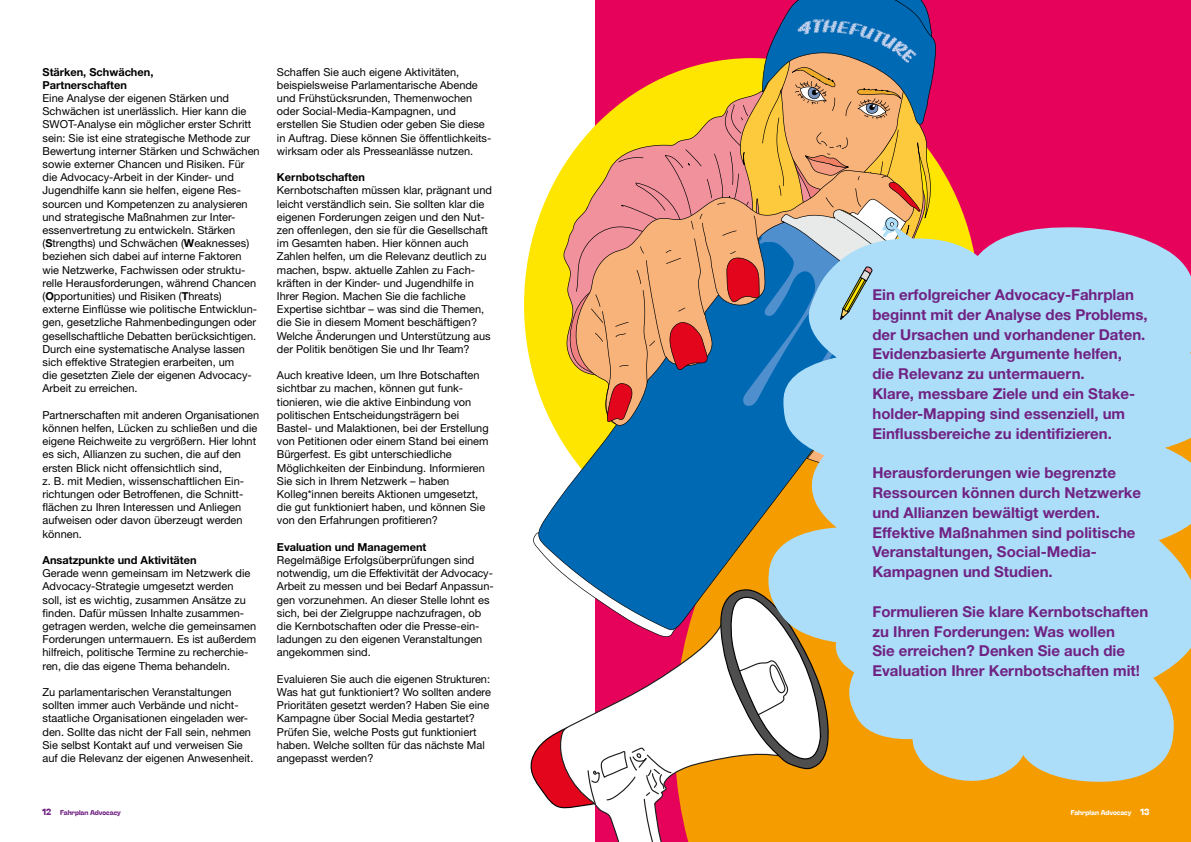
<style>
.page{position:relative;width:1191px;height:842px;background:#fff}
.page>*{position:absolute;margin:0;border:0;box-sizing:border-box;transform-origin:0 0}
.t1{font:700 15px/19.8px "Helvetica Neue LT Pro";color:#702283}
.t2{font:11px/13.2px "Helvetica Neue LT Pro";color:#000}
.t3{font:700 11px/13.2px "Helvetica Neue LT Pro";color:#000}
.t4{font:700 7px "Stinger";color:#702283}
.t5{font:700 7px "Stinger";color:#fff}
.s1{font-weight:700}
.s2{font-size:9px}
</style>
<div class="page">
<div style="left:595px;top:0;width:596px;height:842px;background:#e6025b"></div>
<div style="left:825px;top:787px;width:366px;height:55px;background:#f59c00"></div>
<svg style="left:648px;top:631px;width:177px;height:211px;background:#f4ab73"></svg>
<svg style="left:530px;top:685px;width:142px;height:157px"></svg>
<svg style="left:719px;top:631px;width:110px;height:188px;background:#e2ba74"></svg>
<svg style="left:533px;top:534px;width:144px;height:103px"></svg>
<svg style="left:538px;top:220px;width:230px;height:410px;fill:#0069b4"></svg>
<svg style="left:768px;top:227px;width:423px;height:560px;background:#b1d1db"></svg>
<svg style="left:565px;top:0;width:392px;height:465px;background:#b0998f"></svg>
<p class="t3" style="left:43px;top:65px;width:112px">Stärken, Schwächen,<br>Partnerschaften</p>
<p class="t2" style="left:43px;top:91px;width:219px">Eine Analyse der eigenen Stärken und Schwächen ist unerlässlich. Hier kann die SWOT-Analyse ein möglicher erster Schritt sein: Sie ist eine strategische Methode zur Bewertung interner Stärken und Schwächen sowie externer Chancen und Risiken. Für die Advocacy-Arbeit in der Kinder- und Jugendhilfe kann sie helfen, eigene Res&shy;sourcen und Kompetenzen zu analysieren und strategische Maßnahmen zur Inter&shy;essenvertretung zu entwickeln. Stärken (<span class="s1">S</span>trengths) und Schwächen (<span class="s1">W</span>eaknesses) beziehen sich dabei auf interne Faktoren wie Netzwerke, Fachwissen oder struktu&shy;relle Herausforderungen, während Chancen (<span class="s1">O</span>pportunities) und Risiken (<span class="s1">T</span>hreats) externe Einflüsse wie politische Entwicklun&shy;gen, gesetzliche Rahmenbedingungen oder gesellschaftliche Debatten berücksichtigen.<br>Durch eine systematische Analyse lassen sich effektive Strategien erarbeiten, um<br>die gesetzten Ziele der eigenen Advocacy-Arbeit zu erreichen.</p>
<p class="t2" style="left:43px;top:408px;width:218px">Partnerschaften mit anderen Organisationen können helfen, Lücken zu schließen und die eigene Reichweite zu vergrößern. Hier lohnt es sich, Allianzen zu suchen, die auf den ersten Blick nicht offensichtlich sind,<br>z. B. mit Medien, wissenschaftlichen Ein&shy;richtungen oder Betroffenen, die Schnitt&shy;flächen zu Ihren Interessen und Anliegen aufweisen oder davon überzeugt werden können.</p>
<p class="t3" style="left:43px;top:553px;width:156px">Ansatzpunkte und Aktivitäten</p>
<p class="t2" style="left:43px;top:566px;width:215px">Gerade wenn gemeinsam im Netzwerk die Advocacy-Strategie umgesetzt werden<br>soll, ist es wichtig, zusammen Ansätze zu finden. Dafür müssen Inhalte zusammen&shy;getragen werden, welche die gemeinsamen Forderungen untermauern. Es ist außerdem hilfreich, politische Termine zu recherchie&shy;ren, die das eigene Thema behandeln.</p>
<p class="t2" style="left:43px;top:685px;width:212px">Zu parlamentarischen Veranstaltungen sollten immer auch Verbände und nicht&shy;staatliche Organisationen eingeladen wer&shy;den. Sollte das nicht der Fall sein, nehmen Sie selbst Kontakt auf und verweisen Sie auf die Relevanz der eigenen Anwesenheit.</p>
<p class="t2" style="left:277px;top:65px;width:216px">Schaffen Sie auch eigene Aktivitäten, beispielsweise Parlamentarische Abende und Frühstücksrunden, Themenwochen oder Social-Media-Kampagnen, und erstellen Sie Studien oder geben Sie diese in Auftrag. Diese können Sie öffentlichkeits&shy;wirksam oder als Presseanlässe nutzen.</p>
<p class="t3" style="left:277px;top:170px;width:89px">Kernbotschaften</p>
<p class="t2" style="left:277px;top:184px;width:216px">Kernbotschaften müssen klar, prägnant und leicht verständlich sein. Sie sollten klar die eigenen Forderungen zeigen und den Nut&shy;zen offenlegen, den sie für die Gesellschaft im Gesamten haben. Hier können auch Zahlen helfen, um die Relevanz deutlich zu machen, bspw. aktuelle Zahlen zu Fach&shy;kräften in der Kinder- und Jugendhilfe in Ihrer Region. Machen Sie die fachliche Expertise sichtbar – was sind die Themen, die Sie in diesem Moment beschäftigen?<br>Welche Änderungen und Unterstützung aus der Politik benötigen Sie und Ihr Team?</p>
<p class="t2" style="left:277px;top:368px;width:213px">Auch kreative Ideen, um Ihre Botschaften sichtbar zu machen, können gut funk&shy;tionieren, wie die aktive Einbindung von politischen Entscheidungsträgern bei Bastel- und Malaktionen, bei der Erstellung von Petitionen oder einem Stand bei einem Bürgerfest. Es gibt unterschiedliche Möglichkeiten der Einbindung. Informieren Sie sich in Ihrem Netzwerk – haben Kolleg*innen bereits Aktionen umgesetzt, die gut funktioniert haben, und können Sie von den Erfahrungen profitieren?</p>
<p class="t3" style="left:277px;top:540px;width:151px">Evaluation und Management</p>
<p class="t2" style="left:277px;top:553px;width:218px">Regelmäßige Erfolgsüberprüfungen sind notwendig, um die Effektivität der Advocacy-Arbeit zu messen und bei Bedarf Anpassun&shy;gen vorzunehmen. An dieser Stelle lohnt es sich, bei der Zielgruppe nachzufragen, ob die Kernbotschaften oder die Presse-ein&shy;ladungen zu den eigenen Veranstaltungen angekommen sind.</p>
<p class="t2" style="left:277px;top:672px;width:215px">Evaluieren Sie auch die eigenen Strukturen:<br>Was hat gut funktioniert? Wo sollten andere Prioritäten gesetzt werden? Haben Sie eine Kampagne über Social Media gestartet?<br>Prüfen Sie, welche Posts gut funktioniert haben. Welche sollten für das nächste Mal angepasst werden?</p>
<p class="t4" style="left:43px;top:809px;width:80px"><span class="s2">12</span> Fahrplan Advocacy</p>
<p class="t1" style="left:872px;top:284px;width:277px">Ein erfolgreicher Advocacy-Fahrplan beginnt mit der Analyse des Problems, der Ursachen und vorhandener Daten.<br>Evidenzbasierte Argumente helfen,<br>die Relevanz zu untermauern.<br>Klare, messbare Ziele und ein Stake&shy;holder-Mapping sind essenziell, um Einflussbereiche zu identifizieren.</p>
<h1 class="t1" style="left:872px;top:463px;width:270px">Herausforderungen wie begrenzte Ressourcen können durch Netzwerke und Allianzen bewältigt werden.<br>Effektive Maßnahmen sind politische Veranstaltungen, Social-Media-Kampagnen und Studien.</h1>
<h1 class="t1" style="left:872px;top:601px;width:277px">Formulieren Sie klare Kernbotschaften zu Ihren Forderungen: Was wollen<br>Sie erreichen? Denken Sie auch die Evaluation Ihrer Kernbotschaften mit!</h1>
<p class="t5" style="left:1070px;top:809px;width:80px">Fahrplan Advocacy <span class="s2">13</span></p>
</div>
